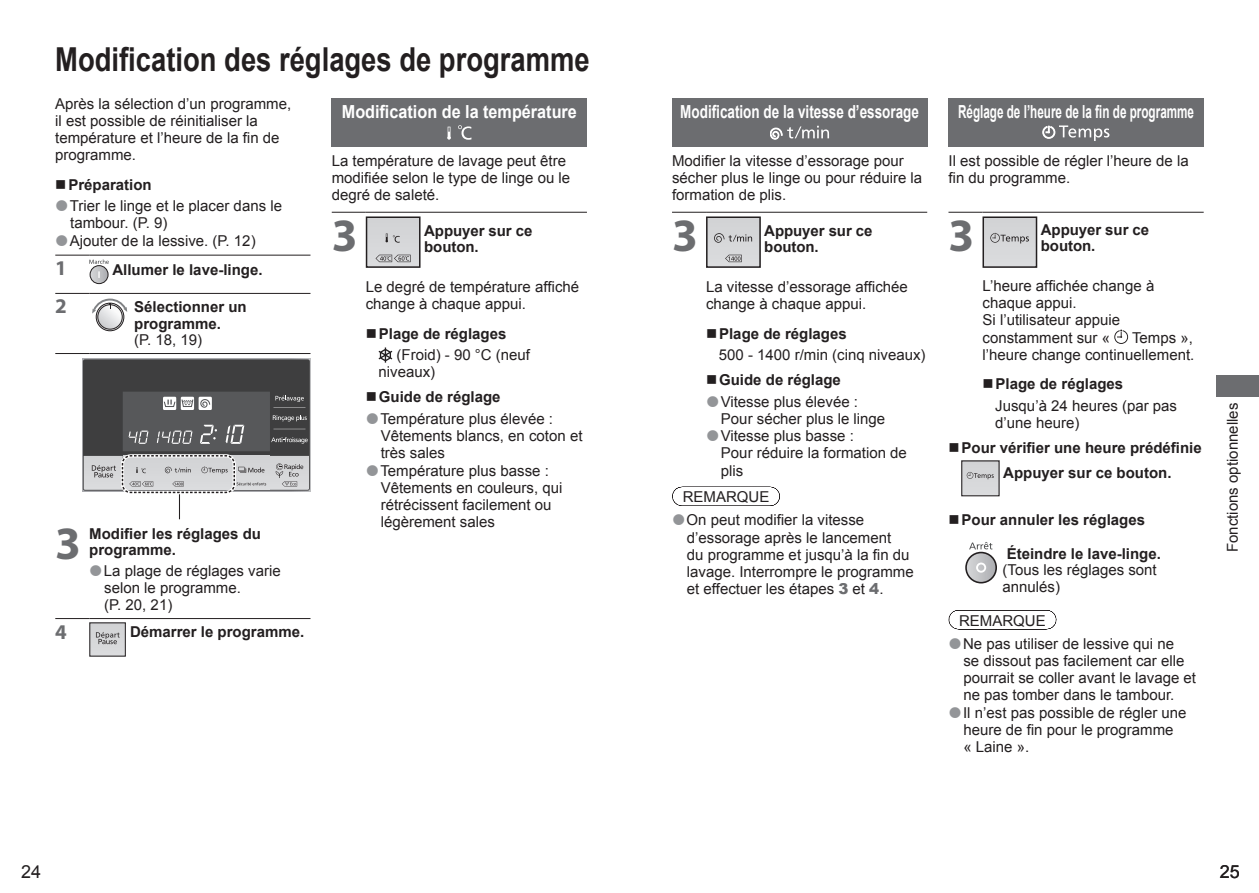
<style>
.page{position:relative;width:1259px;height:893px;background:#fff}
.page>*{position:absolute;margin:0;border:0;box-sizing:border-box;transform-origin:0 0}
.t1{font:700 46.5px "Myriad Pro";color:#6c6d70}
.t2{font:700 33px "Arial";color:#231f20;scale:.83 1}
.t3{font:700 21px "Myriad Pro";color:#6c6d70}
.t4{font:700 18px "Arial";color:#fff;scale:.65 1}
.t5{font:700 18px "Arial";color:#fff;scale:.75 1}
.t6{font:700 18px "Arial";color:#fff;scale:.9 1}
.t7{font:18px "Arial";color:#231f20}
.t8{font:15px/17.2px "Arial";color:#231f20}
.t9{font:700 15px/16.5px "Arial";color:#231f20}
.s1{font-weight:900;color:#6c6d70}
</style>
<div class="page">
<div style="left:1216px;top:375px;width:43px;height:21px;background:#6c6d70"></div>
<hr style="left:55px;top:255px;width:34px;height:1px;background:#231f20">
<hr style="left:89px;top:255px;width:221px;height:1px;background:#231f20">
<hr style="left:55px;top:293px;width:34px;height:1px;background:#231f20">
<hr style="left:89px;top:293px;width:221px;height:1px;background:#231f20">
<hr style="left:55px;top:353px;width:34px;height:1px;background:#231f20">
<hr style="left:89px;top:353px;width:221px;height:1px;background:#231f20">
<hr style="left:55px;top:618px;width:34px;height:1px;background:#231f20">
<hr style="left:89px;top:618px;width:221px;height:1px;background:#231f20">
<svg style="left:90px;top:266px;width:18px;height:18px"></svg>
<div style="left:90px;top:265px;width:19px;height:19px;border:1px solid #231f20;border-radius:50%"></div>
<svg style="left:98px;top:271px;width:2px;height:7px"></svg>
<svg style="left:89px;top:259px;width:20px;height:5px"></svg>
<svg style="left:96px;top:303px;width:28px;height:28px"></svg>
<div style="left:96px;top:303px;width:28px;height:28px;border:1px solid #231f20;border-radius:50%"></div>
<svg style="left:98px;top:305px;width:24px;height:24px"></svg>
<svg style="left:92px;top:298px;width:36px;height:16px"></svg>
<div style="left:97px;top:304px;width:26px;height:26px;border:1px solid #231f20;border-radius:50%"></div>
<div style="left:84px;top:360px;width:225px;height:130px;background:#3e3e3f"></div>
<div style="left:83px;top:359px;width:227px;height:132px;border:2px solid #3e3e3f"></div>
<svg style="left:84px;top:392px;width:225px;height:127px"></svg>
<div style="left:90px;top:623px;width:35px;height:33px;background:#d8d9db"></div>
<div style="left:89px;top:623px;width:37px;height:34px;border:1px solid #231f20"></div>
<svg style="left:96px;top:632px;width:24px;height:12px"></svg>
<div style="left:332px;top:98px;width:255px;height:49px;background:#6c6d70"></div>
<svg style="left:447px;top:127px;width:4px;height:13px"></svg>
<svg style="left:458px;top:125px;width:13px;height:15px"></svg>
<hr style="left:332px;top:212px;width:34px;height:1px;background:#231f20">
<hr style="left:366px;top:212px;width:221px;height:1px;background:#231f20">
<div style="left:366px;top:217px;width:54px;height:50px;background:#d5d6d8"></div>
<div style="left:366px;top:216px;width:54px;height:52px;border:2px solid #231f20"></div>
<svg style="left:385px;top:234px;width:15px;height:9px"></svg>
<svg style="left:375px;top:255px;width:36px;height:7px"></svg>
<svg style="left:378px;top:347px;width:14px;height:16px"></svg>
<div style="left:672px;top:98px;width:255px;height:49px;background:#6c6d70"></div>
<svg style="left:770px;top:126px;width:59px;height:13px"></svg>
<hr style="left:672px;top:212px;width:34px;height:1px;background:#231f20">
<hr style="left:706px;top:212px;width:221px;height:1px;background:#231f20">
<div style="left:707px;top:217px;width:53px;height:50px;background:#d7d8da"></div>
<div style="left:706px;top:216px;width:55px;height:52px;border:2px solid #231f20"></div>
<svg style="left:725px;top:255px;width:17px;height:7px"></svg>
<svg style="left:714px;top:233px;width:38px;height:10px"></svg>
<svg style="left:681px;top:487px;width:89px;height:19px"></svg>
<div style="left:948px;top:98px;width:255px;height:49px;background:#6c6d70"></div>
<svg style="left:1042px;top:125px;width:67px;height:16px"></svg>
<hr style="left:948px;top:212px;width:34px;height:1px;background:#231f20">
<hr style="left:982px;top:212px;width:221px;height:1px;background:#231f20">
<div style="left:983px;top:217px;width:53px;height:50px;background:#d7d8da"></div>
<div style="left:982px;top:216px;width:55px;height:52px;border:2px solid #231f20"></div>
<svg style="left:990px;top:233px;width:39px;height:10px"></svg>
<svg style="left:1114px;top:330px;width:14px;height:14px"></svg>
<div style="left:961px;top:461px;width:38px;height:35px;background:#d7d8da"></div>
<div style="left:961px;top:460px;width:38px;height:36px;border:1px solid #231f20"></div>
<svg style="left:966px;top:472px;width:27px;height:7px"></svg>
<svg style="left:966px;top:552px;width:30px;height:31px"></svg>
<div style="left:965px;top:552px;width:32px;height:31px;border:2px solid #231f20;border-radius:50%"></div>
<svg style="left:976px;top:563px;width:10px;height:10px"></svg>
<svg style="left:969px;top:542px;width:23px;height:7px"></svg>
<svg style="left:958px;top:610px;width:89px;height:1px"></svg>
<h2 class="t2" style="left:55px;top:37px;width:645px">Modification des réglages de programme</h2>
<p class="t8" style="left:55px;top:95px;width:237px">Après la sélection d’un programme, il est possible de réinitialiser la température et l’heure de la fin de programme.</p>
<p class="t9" style="left:68px;top:176px;width:85px">Préparation</p>
<p class="t8" style="left:70px;top:197px;width:214px">Trier le linge et le placer dans le tambour. (P. 9)<br>Ajouter de la lessive. (P. 12)</p>
<h3 class="t3" style="left:55px;top:254px;width:13px">1</h3>
<p class="t9" style="left:112px;top:262px;width:152px">Allumer le lave-linge.</p>
<h3 class="t3" style="left:55px;top:293px;width:13px">2</h3>
<p class="t9" style="left:134px;top:299px;width:114px">Sélectionner un programme.</p>
<p class="t8" style="left:134px;top:331px;width:70px">(P. 18, 19)</p>
<p class="t6" style="left:342px;top:100px;width:263px">Modification de la température</p>
<p class="t8" style="left:332px;top:152px;width:240px">La température de lavage peut être modifiée selon le type de linge ou le degré de saleté.</p>
<h1 class="t1" style="left:332px;top:205px;width:27px">3</h1>
<p class="t9" style="left:424px;top:222px;width:110px">Appuyer sur ce bouton.</p>
<p class="t8" style="left:366px;top:278px;width:215px">Le degré de température affiché change à chaque appui.</p>
<p class="t9" style="left:379px;top:325px;width:129px">Plage de réglages</p>
<p class="t8" style="left:378px;top:346px;width:153px;text-indent:18px">(Froid) - 90 °C (neuf niveaux)</p>
<p class="t9" style="left:379px;top:389px;width:123px">Guide de réglage</p>
<p class="t8" style="left:380px;top:410px;width:204px">Température plus élevée :<br>Vêtements blancs, en coton et très sales<br>Température plus basse :<br>Vêtements en couleurs, qui rétrécissent facilement ou légèrement sales</p>
<h1 class="t1" style="left:55px;top:512px;width:27px">3</h1>
<p class="t9" style="left:89px;top:526px;width:173px">Modifier les réglages du programme.</p>
<p class="t8" style="left:104px;top:562px;width:178px">La plage de réglages varie selon le programme.<br>(P. 20, 21)</p>
<h3 class="t3" style="left:55px;top:618px;width:13px">4</h3>
<p class="t9" style="left:130px;top:624px;width:176px">Démarrer le programme.</p>
<p class="t5" style="left:680px;top:100px;width:320px">Modification de la vitesse d’essorage</p>
<p class="t8" style="left:672px;top:152px;width:252px">Modifier la vitesse d’essorage pour sécher plus le linge ou pour réduire la formation de plis.</p>
<h1 class="t1" style="left:672px;top:205px;width:27px">3</h1>
<p class="t9" style="left:764px;top:222px;width:110px">Appuyer sur ce bouton.</p>
<p class="t8" style="left:706px;top:278px;width:203px">La vitesse d’essorage affichée change à chaque appui.</p>
<p class="t9" style="left:719px;top:325px;width:129px">Plage de réglages</p>
<p class="t8" style="left:719px;top:346px;width:208px">500 - 1400 r/min (cinq niveaux)</p>
<p class="t9" style="left:719px;top:372px;width:123px">Guide de réglage</p>
<p class="t8" style="left:720px;top:393px;width:188px">Vitesse plus élevée :<br>Pour sécher plus le linge<br>Vitesse plus basse :<br>Pour réduire la formation de plis</p>
<p class="t8" style="left:682px;top:485px;width:183px;line-height:23.1px">REMARQUE<br>On peut modifier la vitesse</p>
<p class="t8" style="left:687px;top:529px;width:228px">d’essorage après le lancement<br>du programme et jusqu’à la fin du lavage. Interrompre le programme et effectuer les étapes <span class="s1">3</span> et <span class="s1">4</span>.</p>
<p class="t4" style="left:958px;top:100px;width:365px">Réglage de l’heure de la fin de programme</p>
<p class="t8" style="left:948px;top:152px;width:242px">Il est possible de régler l’heure de la fin du programme.</p>
<h1 class="t1" style="left:948px;top:205px;width:27px">3</h1>
<p class="t9" style="left:1041px;top:222px;width:110px">Appuyer sur ce bouton.</p>
<p class="t8" style="left:982px;top:277px;width:173px">L’heure affichée change à chaque appui.<br>Si l’utilisateur appuie constamment sur «</p>
<p class="t8" style="left:982px;top:329px;width:212px;text-align:right">Temps »,<br>l’heure change continuellement.</p>
<p class="t9" style="left:995px;top:376px;width:129px">Plage de réglages</p>
<p class="t8" style="left:995px;top:397px;width:183px">Jusqu’à 24 heures (par pas d’une heure)</p>
<p class="t9" style="left:1003px;top:435px;width:200px;line-height:25.7px;text-indent:-42px">Pour vérifier une heure prédéfinie<br>Appuyer sur ce bouton.</p>
<p class="t9" style="left:961px;top:512px;width:185px">Pour annuler les réglages</p>
<p class="t9" style="left:1006px;top:546px;width:156px">Éteindre le lave-linge.</p>
<p class="t8" style="left:1002px;top:562px;width:156px;line-height:16.5px">(Tous les réglages sont annulés)</p>
<p class="t8" style="left:959px;top:609px;width:216px;line-height:23.1px">REMARQUE<br>Ne pas utiliser de lessive qui ne</p>
<p class="t8" style="left:963px;top:652px;width:234px">se dissout pas facilement car elle pourrait se coller avant le lavage et ne pas tomber dans le tambour.<br>Il n’est pas possible de régler une heure de fin pour le programme<br>« Laine ».</p>
<p class="t8" style="left:1224px;top:552px;width:151px;rotate:-90deg">Fonctions optionnelles</p>
<p class="t7" style="left:21px;top:859px;width:22px">24</p>
<p class="t7" style="left:1219px;top:859px;width:22px">25</p>
</div>
